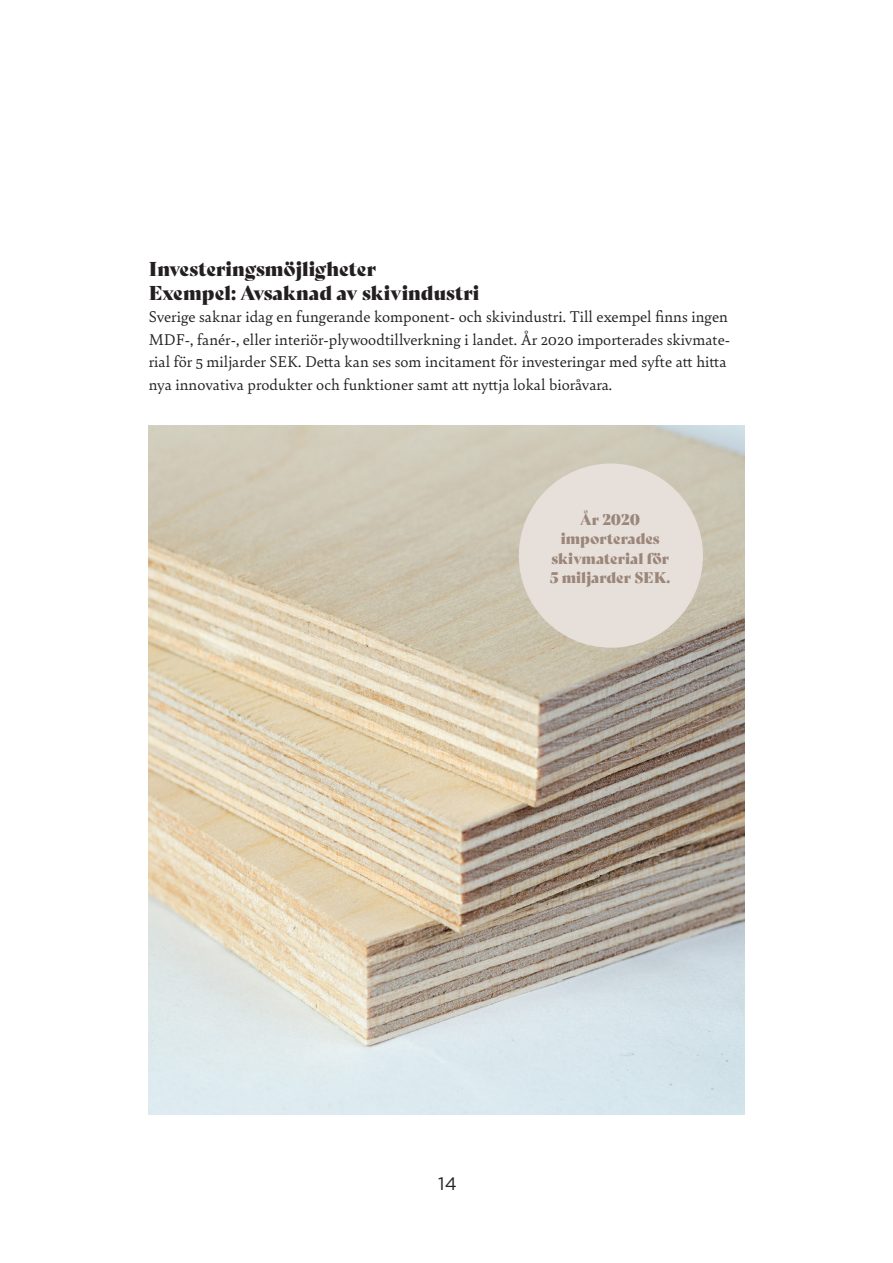
<style>
.page{position:relative;width:893px;height:1263px;background:#fff}
.page>*{position:absolute;margin:0;border:0;box-sizing:border-box;transform-origin:0 0}
.Rubrik_3{font:19.5px/24px "Bely Display";color:#231f20}
.t1{font:18px "Gotham";color:#231f20}
.Bröd{font:16.5px/22.5px "Bely";color:#231f20}
.t2{font:15px "Bely Display";color:#9b8679}
</style>
<div class="page">
<img style="left:149px;top:425px;width:595px;height:689px">
<div style="left:519px;top:463px;width:184px;height:185px;background:#e6dfda;border-radius:50%"></div>
<p class="Rubrik_3" style="left:149px;top:255px;width:332px">Investeringsmöjligheter<br>Exempel: Avsaknad av skivindustri</p>
<p class="Bröd" style="left:149px;top:304px;width:583px">Sverige saknar idag en fungerande komponent- och skivindustri. Till exempel finns ingen MDF-, fanér-, eller interiör-plywoodtillverkning i landet. År 2020 importerades skivmate&shy;rial för 5 miljarder SEK. Detta kan ses som incitament för investeringar med syfte att hitta nya innovativa produkter och funktioner samt att nyttja lokal bioråvara.</p>
<p class="t2" style="left:580px;top:507px;width:61px">År 2020</p>
<p class="t2" style="left:561px;top:527px;width:100px">importerades</p>
<p class="t2" style="left:551px;top:546px;width:119px">skivmaterial för</p>
<p class="t2" style="left:550px;top:566px;width:122px">5 miljarder SEK.</p>
<p class="t1" style="left:438px;top:1172px;width:20px">14</p>
</div>
